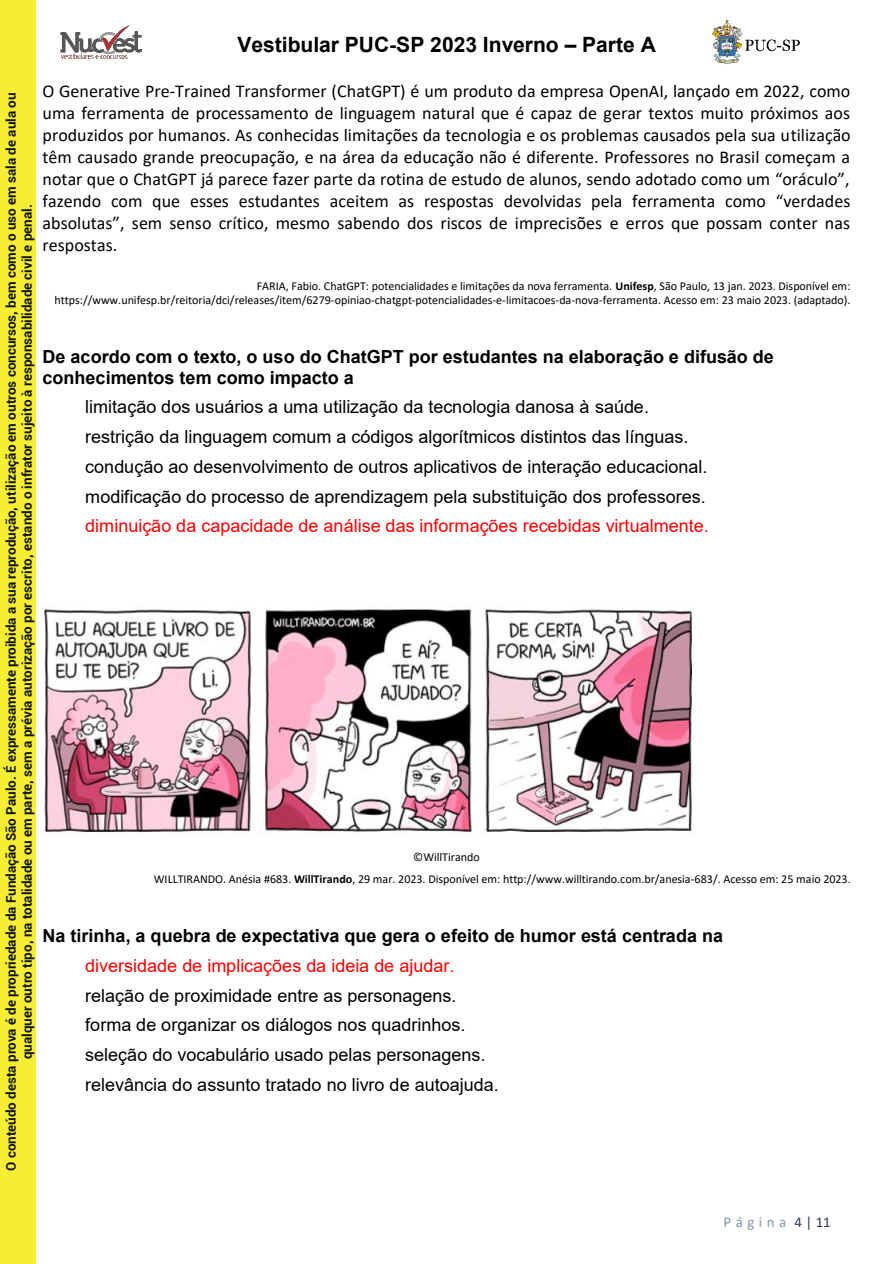
<style>
.page{position:relative;width:893px;height:1264px;background:#fff}
.page>*{position:absolute;margin:0;border:0;box-sizing:border-box;transform-origin:0 0}
.t1{font:700 21px "Arial";color:#000}
.t2{font:18px/21.9px "Calibri";color:#000;text-align:justify}
.t3{font:18px/29.7px "Arial";color:#000}
.t4{font:700 18px/20.7px "Arial";color:#000}
.t5{font:18px "Arial";color:#f00}
.t6{font:15px "Calibri";letter-spacing:.3em;color:#8496b0}
.t7{font:700 13.35px/16px "Roboto";color:#111416;text-align:center}
.t8{font:12px/14.7px "Calibri";letter-spacing:-.005em;color:#000;text-align:right}
.s1{font-weight:700}
.s2{color:#323e4f}
</style>
<div class="page">
<img style="left:60px;top:25px;width:82px;height:34px">
<img style="left:712px;top:20px;width:88px;height:44px">
<img style="left:44px;top:609px;width:650px;height:225px">
<div style="left:0;top:0;width:36px;height:1263px;background:#f6ee34"></div>
<p class="t1" style="left:237px;top:29px;width:420px">Vestibular PUC-SP 2023 Inverno – Parte A</p>
<p class="t2" style="left:42px;top:81px;width:809px">O Generative Pre-Trained Transformer (ChatGPT) é um produto da empresa OpenAI, lançado em 2022, como uma ferramenta de processamento de linguagem natural que é capaz de gerar textos muito próximos aos produzidos por humanos. As conhecidas limitações da tecnologia e os problemas causados pela sua utilização têm causado grande preocupação, e na área da educação não é diferente. Professores no Brasil começam a notar que o ChatGPT já parece fazer parte da rotina de estudo de alunos, sendo adotado como um “oráculo”, fazendo com que esses estudantes aceitem as respostas devolvidas pela ferramenta como “verdades absolutas”, sem senso crítico, mesmo sabendo dos riscos de imprecisões e erros que possam conter nas respostas.</p>
<p class="t8" style="left:55px;top:278px;width:797px">FARIA, Fabio. ChatGPT: potencialidades e limitações da nova ferramenta. <span class="s1">Unifesp</span>, São Paulo, 13 jan. 2023. Disponível em: https://www.unifesp.br/reitoria/dci/releases/item/6279-opiniao-chatgpt-potencialidades-e-limitacoes-da-nova-ferramenta. Acesso em: 23 maio 2023. (adaptado).</p>
<p class="t7" style="left:3px;top:1170px;width:1079px;rotate:-90deg">O conteúdo desta prova é de propriedade da Fundação São Paulo. É expressamente proibida a sua reprodução, utilização em outros concursos, bem como o uso em sala de aula ou qualquer outro tipo, na totalidade ou em parte, sem a prévia autorização por escrito, estando o infrator sujeito à responsabilidade civil e penal.</p>
<p class="t4" style="left:42px;top:346px;width:732px">De acordo com o texto, o uso do ChatGPT por estudantes na elaboração e difusão de conhecimentos tem como impacto a</p>
<p class="t3" style="left:85px;top:392px;width:624px">limitação dos usuários a uma utilização da tecnologia danosa à saúde. restrição da linguagem comum a códigos algorítmicos distintos das línguas. condução ao desenvolvimento de outros aplicativos de interação educacional. modificação do processo de aprendizagem pela substituição dos professores.</p>
<p class="t5" style="left:85px;top:513px;width:625px">diminuição da capacidade de análise das informações recebidas virtualmente.</p>
<p class="t8" style="left:154px;top:846px;width:698px;line-height:21.9px;text-align:left;text-indent:259px">©WillTirando<br>WILLTIRANDO. Anésia #683. <span class="s1">WillTirando</span>, 29 mar. 2023. Disponível em: http://www.willtirando.com.br/anesia-683/. Acesso em: 25 maio 2023.</p>
<p class="t4" style="left:42px;top:925px;width:682px">Na tirinha, a quebra de expectativa que gera o efeito de humor está centrada na</p>
<p class="t5" style="left:85px;top:953px;width:370px">diversidade de implicações da ideia de ajudar.</p>
<p class="t3" style="left:85px;top:980px;width:415px">relação de proximidade entre as personagens. forma de organizar os diálogos nos quadrinhos. seleção do vocabulário usado pelas personagens. relevância do assunto tratado no livro de autoajuda.</p>
<p class="t6" style="left:723px;top:1211px;width:109px">Página <span class="s2">4| 11</span></p>
</div>
